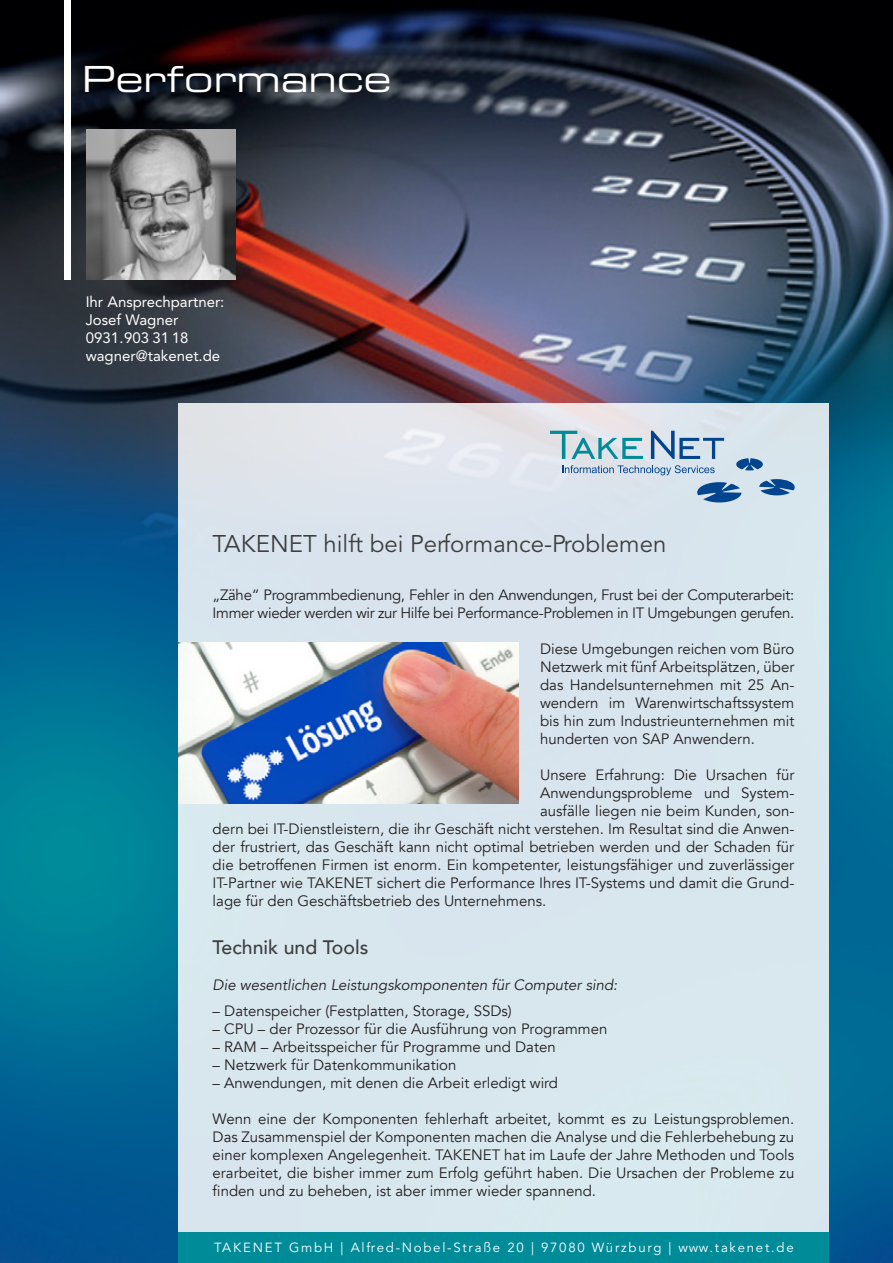
<style>
.page{position:relative;width:893px;height:1263px;background:#fff}
.page>*{position:absolute;margin:0;border:0;box-sizing:border-box;transform-origin:0 0}
.t1{font:36px "Eurostile Extended Two";color:#fff}
.t2{font:24px "Avenir LTCE";color:#3e3e3f}
.t3{font:500 19.5px "Avenir";color:#3e3e3f}
.t4{font:15px/18px "Avenir";color:#231f20;text-align:justify}
.t5{font:15px/18px "Avenir";letter-spacing:-.02em;color:#231f20}
.t6{font:15px/18px "Avenir LTCE";color:#fff}
.t7{font:italic 15px "Avenir";color:#231f20}
.t8{font:13.2px "Avenir LTCE";letter-spacing:.13em;color:#fff}
</style>
<div class="page">
<img style="left:0;top:0;width:893px;height:1263px">
<div style="left:64px;top:0;width:7px;height:280px;background:#fff"></div>
<div style="left:179px;top:404px;width:650px;height:859px;background:#d8e6ee"></div>
<div style="left:179px;top:1232px;width:650px;height:31px;background:#008b99"></div>
<svg style="left:550px;top:431px;width:93px;height:28px"></svg>
<svg style="left:651px;top:431px;width:73px;height:28px"></svg>
<svg style="left:562px;top:465px;width:153px;height:10px"></svg>
<svg style="left:759px;top:479px;width:36px;height:16px"></svg>
<svg style="left:697px;top:482px;width:44px;height:20px"></svg>
<svg style="left:736px;top:458px;width:27px;height:12px"></svg>
<img style="left:86px;top:130px;width:150px;height:150px">
<img style="left:179px;top:642px;width:340px;height:162px">
<h1 class="t1" style="left:82px;top:55px;width:311px">Performance</h1>
<p class="t6" style="left:86px;top:293px;width:140px">Ihr Ansprechpartner:<br>Josef Wagner<br>0931.903 31 18 wagner@takenet.de</p>
<h2 class="t2" style="left:213px;top:530px;width:455px">TAKENET hilft bei Performance-Problemen</h2>
<p class="t5" style="left:213px;top:586px;width:583px">„Zähe“ Programmbedienung, Fehler in den Anwendungen, Frust bei der Computerarbeit:<br>Immer wieder werden wir zur Hilfe bei Performance-Problemen in IT Umgebungen gerufen.</p>
<p class="t4" style="left:540px;top:640px;width:256px">Diese Umgebungen reichen vom Büro Netzwerk mit fünf Arbeitsplätzen, über das Handelsunternehmen mit 25 An&shy;wendern im Warenwirtschaftssystem bis hin zum Industrieunternehmen mit hunderten von SAP Anwendern.</p>
<p class="t4" style="left:540px;top:766px;width:256px">Unsere Erfahrung: Die Ursachen für</p>
<p class="t4" style="left:540px;top:784px;width:256px">Anwendungsprobleme und System-</p>
<p class="t4" style="left:540px;top:802px;width:256px">ausfälle liegen nie beim Kunden, son-</p>
<p class="t4" style="left:213px;top:820px;width:583px">dern bei IT-Dienstleistern, die ihr Geschäft nicht verstehen. Im Resultat sind die Anwen-</p>
<p class="t4" style="left:213px;top:838px;width:583px">der frustriert, das Geschäft kann nicht optimal betrieben werden und der Schaden für</p>
<p class="t4" style="left:213px;top:856px;width:583px">die betroffenen Firmen ist enorm. Ein kompetenter, leistungsfähiger und zuverlässiger</p>
<p class="t4" style="left:213px;top:874px;width:583px">IT-Partner wie TAKENET sichert die Performance Ihres IT-Systems und damit die Grund-</p>
<p class="t4" style="left:213px;top:892px;width:335px">lage für den Geschäftsbetrieb des Unternehmens.</p>
<h3 class="t3" style="left:213px;top:930px;width:157px">Technik und Tools</h3>
<p class="t7" style="left:213px;top:976px;width:406px">Die wesentlichen Leistungskomponenten für Computer sind:</p>
<p class="t4" style="left:213px;top:1002px;width:301px">– Datenspeicher (Festplatten, Storage, SSDs)</p>
<p class="t4" style="left:213px;top:1020px;width:396px">– CPU – der Prozessor für die Ausführung von Programmen</p>
<p class="t4" style="left:213px;top:1038px;width:345px">– RAM – Arbeitsspeicher für Programme und Daten</p>
<p class="t4" style="left:213px;top:1056px;width:245px">– Netzwerk für Datenkommunikation</p>
<p class="t4" style="left:213px;top:1074px;width:347px">– Anwendungen, mit denen die Arbeit erledigt wird</p>
<p class="t4" style="left:213px;top:1110px;width:583px">Wenn eine der Komponenten fehlerhaft arbeitet, kommt es zu Leistungsproblemen.<br>Das Zusammenspiel der Komponenten machen die Analyse und die Fehlerbehebung zu einer komplexen Angelegenheit. TAKENET hat im Laufe der Jahre Methoden und Tools erarbeitet, die bisher immer zum Erfolg geführt haben. Die Ursachen der Probleme zu finden und zu beheben, ist aber immer wieder spannend.</p>
<p class="t8" style="left:214px;top:1240px;width:581px">TAKENET GmbH | Alfred-Nobel-Straße 20 | 97080 Würzburg | www.takenet.de</p>
</div>
